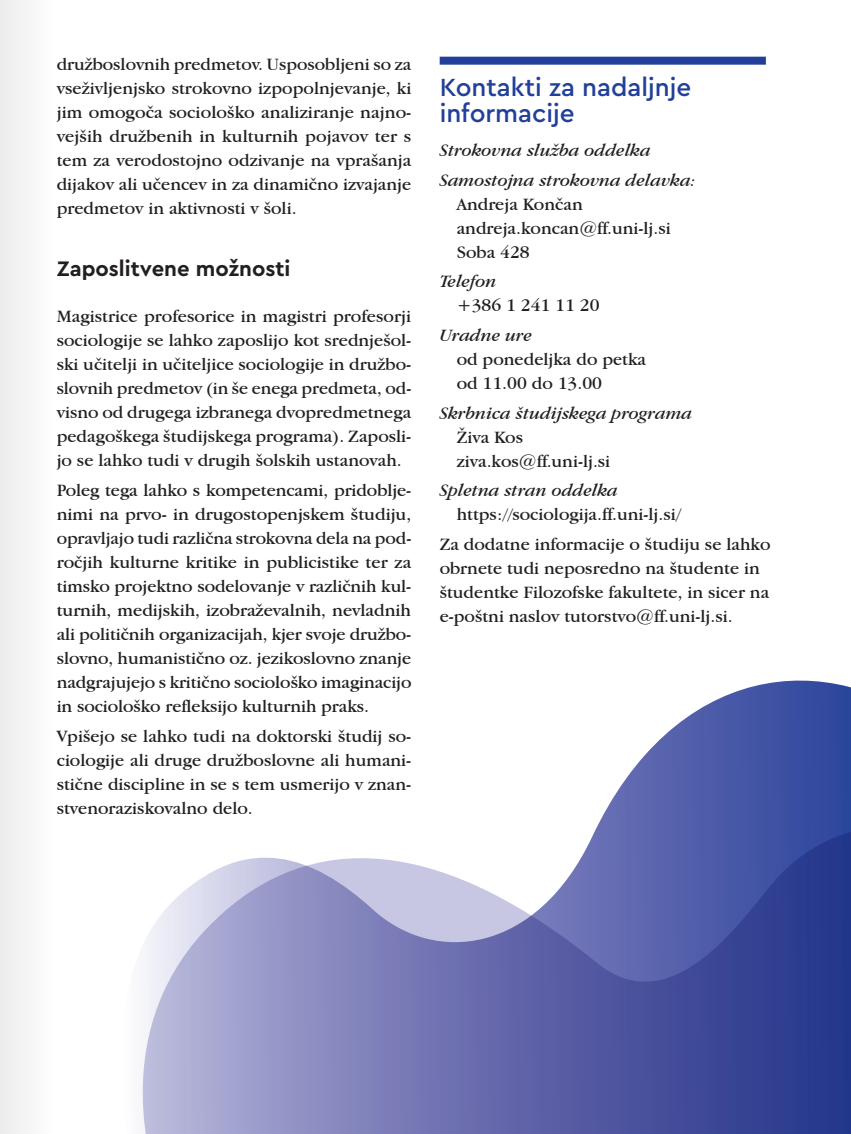
<style>
.page{position:relative;width:851px;height:1134px;background:#fff}
.page>*{position:absolute;margin:0;border:0;box-sizing:border-box;transform-origin:0 0}
.poudark{font:500 26px/26px "Cera Pro";color:#223f99}
.mednaslov{font:700 22px "Cera Pro";color:#231f20}
.tekst{font:18px/24px "Garamond IT Cby BT";color:#231f20;text-align:justify}
.tekst_leva{font:18px/24px "Garamond IT Cby BT";color:#231f20}
.tekst_leva-2{font:italic 18px "Garamond IT Cby BT";color:#231f20}
.s1{font-style:italic}
</style>
<div class="page">
<svg style="left:600px;top:680px;width:250px;height:141px"></svg>
<svg style="left:142px;top:821px;width:708px;height:313px;background:#7e84bb"></svg>
<div style="left:439px;top:57px;width:326px;height:8px;background:#223f99"></div>
<div style="left:0;top:0;width:57px;height:1134px;background:#f4f5f5"></div>
<p class="tekst" style="left:57px;top:52px;width:356px">družboslovnih predmetov. Usposobljeni so za vseživljenjsko strokovno izpopolnjevanje, ki jim omogoča sociološko analiziranje najno&shy;vejših družbenih in kulturnih pojavov ter s tem za verodostojno odzivanje na vprašanja dijakov ali učencev in za dinamično izvajanje predmetov in aktivnosti v šoli.</p>
<p class="mednaslov" style="left:57px;top:254px;width:235px">Zaposlitvene možnosti</p>
<p class="tekst" style="left:57px;top:304px;width:356px">Magistrice profesorice in magistri profesorji sociologije se lahko zaposlijo kot srednješol&shy;ski učitelji in učiteljice sociologije in družbo&shy;slovnih predmetov (in še enega predmeta, od&shy;visno od drugega izbranega dvopredmetnega pedagoškega študijskega programa). Zaposli&shy;jo se lahko tudi v drugih šolskih ustanovah.</p>
<p class="tekst" style="left:57px;top:478px;width:356px">Poleg tega lahko s kompetencami, pridoblje&shy;nimi na prvo- in drugostopenjskem študiju, opravljajo tudi različna strokovna dela na pod&shy;ročjih kulturne kritike in publicistike ter za timsko projektno sodelovanje v različnih kul&shy;turnih, medijskih, izobraževalnih, nevladnih ali političnih organizacijah, kjer svoje družbo&shy;slovno, humanistično oz. jezikoslovno znanje nadgrajujejo s kritično sociološko imaginacijo in sociološko refleksijo kulturnih praks.</p>
<p class="tekst" style="left:57px;top:724px;width:356px">Vpišejo se lahko tudi na doktorski študij so&shy;ciologije ali druge družboslovne ali humani&shy;stične discipline in se s tem usmerijo v znan&shy;stvenoraziskovalno delo.</p>
<p class="poudark" style="left:439px;top:73px;width:253px">Kontakti za nadaljnje informacije</p>
<p class="tekst_leva-2" style="left:439px;top:140px;width:212px">Strokovna služba oddelka</p>
<p class="tekst_leva" style="left:456px;top:168px;width:241px;text-indent:-17px"><span class="s1">Samostojna strokovna delavka:<br></span>Andreja Končan andreja.koncan@ff.uni-lj.si<br>Soba 428</p>
<p class="tekst_leva" style="left:456px;top:269px;width:144px;text-indent:-17px"><span class="s1">Telefon<br></span>+386 1 241 11 20</p>
<p class="tekst_leva" style="left:456px;top:323px;width:191px;text-indent:-17px"><span class="s1">Uradne ure<br></span>od ponedeljka do petka od 11.00 do 13.00</p>
<p class="tekst_leva" style="left:456px;top:401px;width:237px;text-indent:-17px"><span class="s1">Skrbnica študijskega programa<br></span>Živa Kos<br>ziva.kos@ff.uni-lj.si</p>
<p class="tekst_leva" style="left:456px;top:478px;width:225px;text-indent:-17px"><span class="s1">Spletna stran oddelka </span>https://sociologija.ff.uni-lj.si/</p>
<p class="tekst_leva" style="left:439px;top:532px;width:332px">Za dodatne informacije o študiju se lahko obrnete tudi neposredno na študente in študentke Filozofske fakultete, in sicer na e-poštni naslov tutorstvo@ff.uni-lj.si.</p>
</div>
